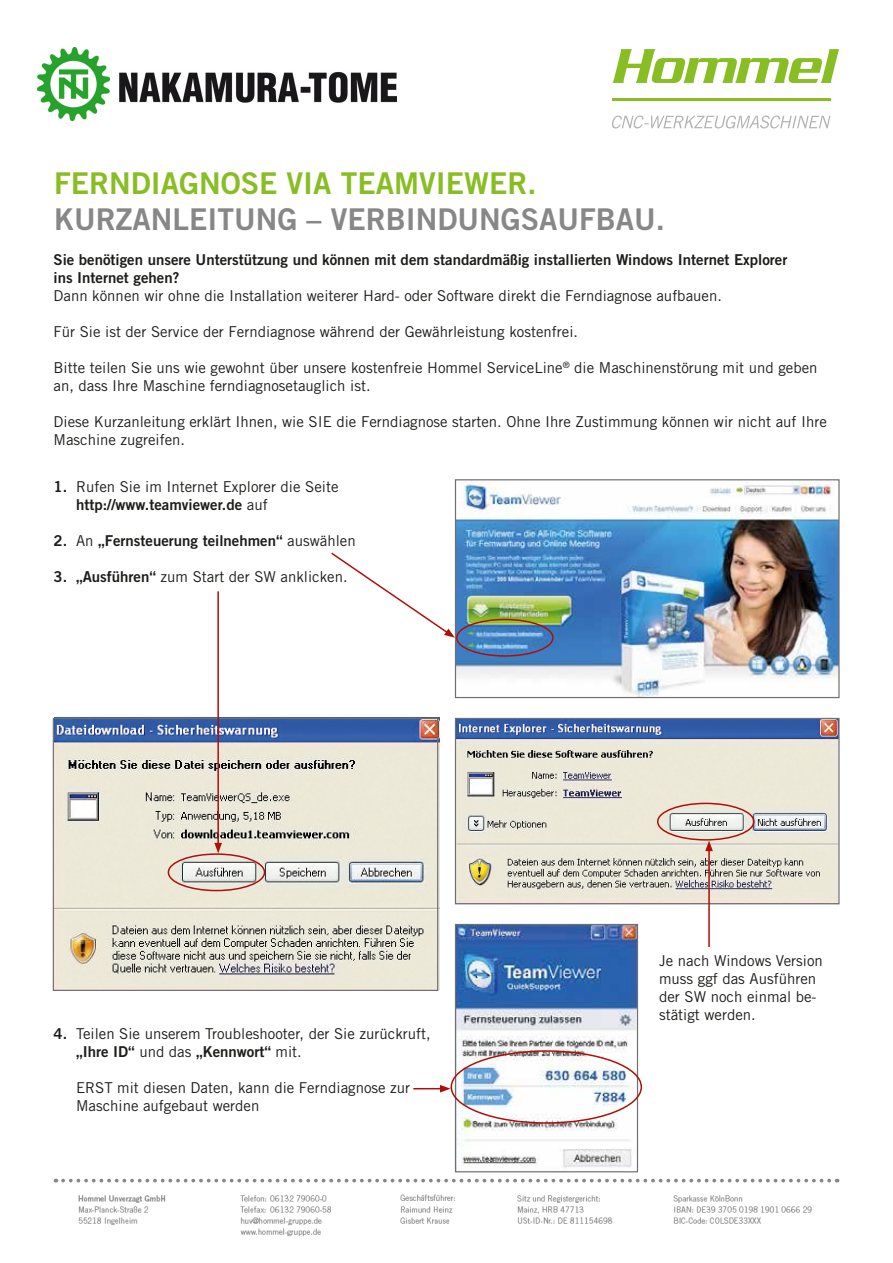
<style>
.page{position:relative;width:893px;height:1263px;background:#fff}
.page>*{position:absolute;margin:0;border:0;box-sizing:border-box;transform-origin:0 0}
.t1{font:30px "Trade Gothic Bold Two";color:#878787}
.t2{font:30px "Trade Gothic Bold Two";color:#89bd24}
.t3{font:15px/18px "Trade Gothic";color:#1d1d1b}
.t4{font:15px/18px "Trade Gothic Bold Two";color:#1d1d1b}
.s1{font-family:"Trade Gothic Bold Two"}
.s2{font-family:"Trade Gothic"}
</style>
<div class="page">
<img style="left:457px;top:481px;width:381px;height:215px">
<div style="left:455px;top:479px;width:385px;height:219px;border:1px solid #706f6f"></div>
<img style="left:55px;top:718px;width:384px;height:272px">
<div style="left:53px;top:718px;width:385px;height:273px;border:1px solid #706f6f"></div>
<img style="left:457px;top:720px;width:381px;height:182px">
<div style="left:455px;top:718px;width:385px;height:186px;border:1px solid #706f6f"></div>
<img style="left:457px;top:926px;width:179px;height:243px">
<div style="left:455px;top:924px;width:183px;height:248px;border:1px solid #706f6f"></div>
<div style="left:168px;top:853px;width:97px;height:38px;border:2px solid #ae0f0a;border-radius:50%"></div>
<div style="left:456px;top:619px;width:98px;height:38px;border:2px solid #ae0f0a;border-radius:50%"></div>
<div style="left:657px;top:803px;width:98px;height:38px;border:2px solid #ae0f0a;border-radius:50%"></div>
<div style="left:450px;top:1050px;width:192px;height:74px;border:2px solid #ae0f0a;border-radius:50%"></div>
<hr style="left:217px;top:591px;width:2px;height:254px;background:#ae0f0a">
<svg style="left:214px;top:843px;width:8px;height:10px"></svg>
<svg style="left:413px;top:1085px;width:37px;height:7px"></svg>
<svg style="left:331px;top:551px;width:124px;height:87px"></svg>
<hr style="left:708px;top:849px;width:2px;height:98px;background:#ae0f0a">
<svg style="left:705px;top:841px;width:8px;height:10px"></svg>
<svg style="left:612px;top:49px;width:227px;height:34px"></svg>
<hr style="left:612px;top:98px;width:219px;height:3px;background:#89bd24">
<svg style="left:612px;top:116px;width:218px;height:12px"></svg>
<svg style="left:63px;top:1179px;width:775px;height:3px"></svg>
<img style="left:78px;top:1194px;width:734px;height:43px">
<img style="left:37px;top:47px;width:359px;height:74px">
<h1 class="t2" style="left:54px;top:165px;width:484px">FERNDIAGNOSE VIA TEAMVIEWER.</h1>
<h1 class="t1" style="left:54px;top:201px;width:612px">KURZANLEITUNG – VERBINDUNGSAUFBAU.</h1>
<p class="t4" style="left:54px;top:251px;width:735px">Sie benötigen unsere Unterstützung und können mit dem standardmäßig installierten Windows Internet Explorer ins Internet gehen?</p>
<p class="t3" style="left:54px;top:287px;width:670px">Dann können wir ohne die Installation weiterer Hard- oder Software direkt die Ferndiagnose aufbauen.</p>
<p class="t3" style="left:54px;top:323px;width:526px">Für Sie ist der Service der Ferndiagnose während der Gewährleistung kostenfrei.</p>
<p class="t3" style="left:54px;top:359px;width:766px">Bitte teilen Sie uns wie gewohnt über unsere kostenfreie Hommel ServiceLine<sup>®</sup> die Maschinenstörung mit und geben an, dass Ihre Maschine ferndiagnosetauglich ist.</p>
<p class="t3" style="left:54px;top:413px;width:775px">Diese Kurzanleitung erklärt Ihnen, wie SIE die Ferndiagnose starten. Ohne Ihre Zustimmung können wir nicht auf Ihre<br>Maschine zugreifen.</p>
<p class="t3" style="left:54px;top:477px;width:286px"><span class="s1">1.</span> Rufen Sie im Internet Explorer die Seite</p>
<p class="t4" style="left:76px;top:495px;width:193px">http://www.teamviewer.de <span class="s2">auf</span></p>
<p class="t4" style="left:54px;top:531px;width:304px">2. <span class="s2">An</span> „Fernsteuerung teilnehmen“ <span class="s2">auswählen</span></p>
<p class="t3" style="left:54px;top:567px;width:296px"><span class="s1">3. „Ausführen“</span> zum Start der SW anklicken.</p>
<p class="t3" style="left:54px;top:1024px;width:379px"><span class="s1">4.</span> Teilen Sie unserem Troubleshooter, der Sie zurückruft,</p>
<p class="t4" style="left:76px;top:1042px;width:227px">„Ihre ID“ <span class="s2">und das</span> „Kennwort“ <span class="s2">mit.</span></p>
<p class="t3" style="left:76px;top:1078px;width:336px">ERST mit diesen Daten, kann die Ferndiagnose zur<br>Maschine aufgebaut werden</p>
<p class="t3" style="left:659px;top:951px;width:165px">Je nach Windows Version muss ggf das Ausführen der SW noch einmal be&shy;stätigt werden.</p>
</div>
